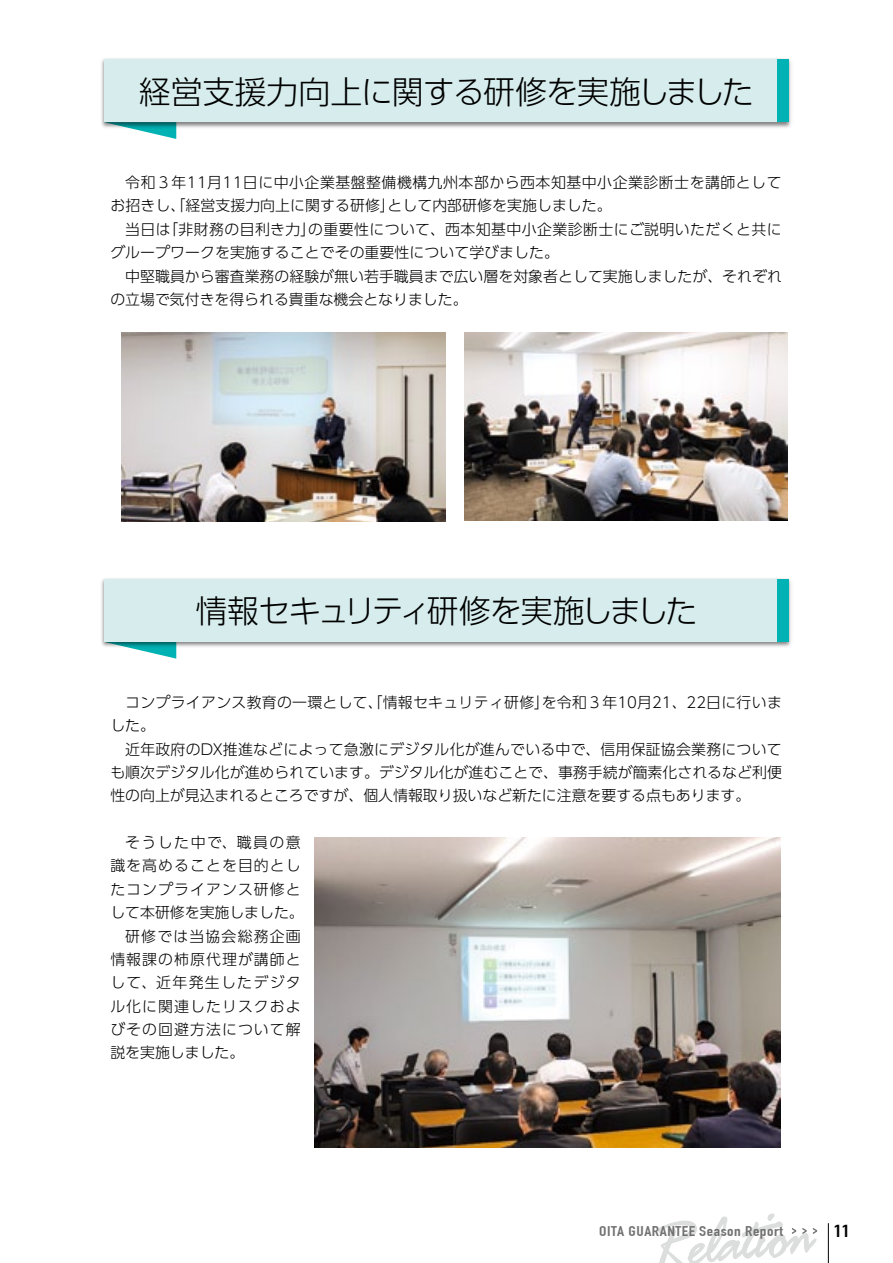
<style>
.page{position:relative;width:893px;height:1263px;background:#fff}
.page>*{position:absolute;margin:0;border:0;box-sizing:border-box;transform-origin:0 0}
.t1{font:300 31.95px "UD Shin Go Pro";letter-spacing:-.035em;color:#000}
.t2{font:300 31.95px "UD Shin Go Pro";letter-spacing:-.095em;color:#000}
.t3{font:700 16.95px "DIN Condensed";color:#000;scale:1.25 1}
.t4{font:300 14.85px/23.4px "UD Shin Go Pro";letter-spacing:.015em;color:#000}
.t5{font:300 14.85px/23.4px "UD Shin Go Pro";letter-spacing:.07em;color:#000}
.t6{font:700 13.8px "DIN Condensed";letter-spacing:.03em;color:#727171;scale:1.25 1}
</style>
<div class="page">
<img style="left:122px;top:333px;width:324px;height:188px">
<img style="left:464px;top:333px;width:324px;height:188px">
<img style="left:315px;top:838px;width:466px;height:309px">
<svg style="left:133px;top:129px;width:43px;height:10px"></svg>
<img style="left:101px;top:58px;width:690px;height:71px">
<div style="left:104px;top:59px;width:684px;height:63px;background:#d7eded"></div>
<svg style="left:135px;top:649px;width:41px;height:10px"></svg>
<img style="left:101px;top:578px;width:690px;height:71px">
<div style="left:104px;top:579px;width:684px;height:63px;background:#d7eded"></div>
<div style="left:777px;top:59px;width:11px;height:63px;background:#00b2b3"></div>
<div style="left:777px;top:579px;width:11px;height:63px;background:#00b2b3"></div>
<svg style="left:658px;top:1214px;width:159px;height:49px"></svg>
<hr style="left:828px;top:1223px;width:1px;height:40px;background:#000">
<h1 class="t1" style="left:139px;top:66px;width:616px">経営支援力向上に関する研修を実施しました</h1>
<p class="t4" style="left:110px;top:170px;width:673px;text-indent:15px">令和３年11月11日に中小企業基盤整備機構九州本部から西本知基中小企業診断士を講師としてお招きし、｢経営支援力向上に関する研修｣として内部研修を実施しました。<br>　当日は｢非財務の目利き力｣の重要性について、西本知基中小企業診断士にご説明いただくと共にグループワークを実施することでその重要性について学びました。<br>　中堅職員から審査業務の経験が無い若手職員まで広い層を対象者として実施しましたが、それぞれの立場で気付きを得られる貴重な機会となりました。</p>
<h1 class="t2" style="left:195px;top:585px;width:503px">情報セキュリティ研修を実施しました</h1>
<p class="t4" style="left:110px;top:690px;width:673px">　コンプライアンス教育の一環として、｢情報セキュリティ研修｣を令和３年10月21、22日に行いました。<br>　近年政府のDX推進などによって急激にデジタル化が進んでいる中で、信用保証協会業務についても順次デジタル化が進められています。デジタル化が進むことで、事務手続が簡素化されるなど利便性の向上が見込まれるところですが、個人情報取り扱いなど新たに注意を要する点もあります。</p>
<p class="t5" style="left:110px;top:830px;width:195px">　そうした中で、職員の意識を高めることを目的としたコンプライアンス研修として本研修を実施しました。　研修では当協会総務企画情報課の柿原代理が講師として、近年発生したデジタル化に関連したリスクおよびその回避方法について解説を実施しました。</p>
<p class="t6" style="left:599px;top:1223px;width:149px">OITA GUARANTEE Season Report</p>
<p class="t3" style="left:834px;top:1221px;width:14px">11</p>
</div>
